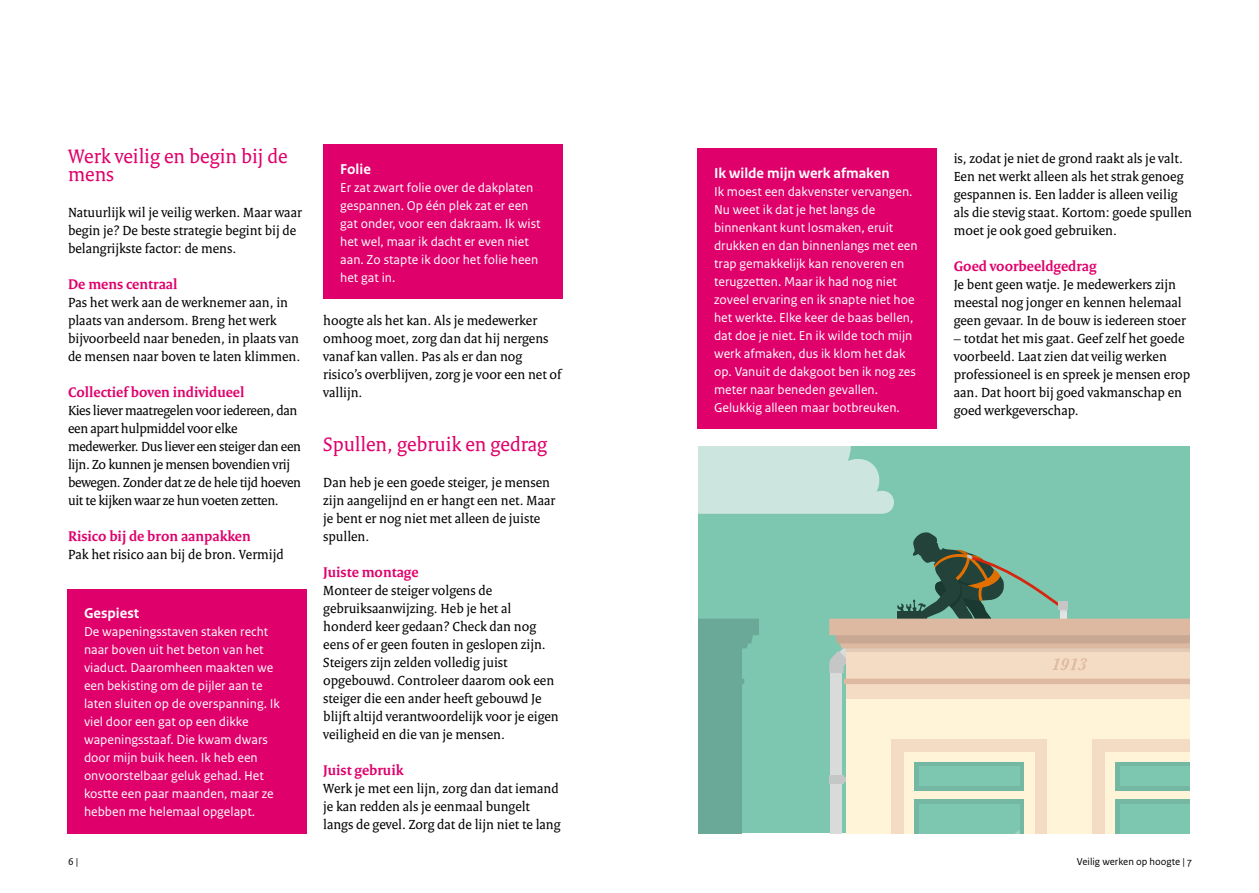
<style>
.page{position:relative;width:1259px;height:893px;background:#fff}
.page>*{position:absolute;margin:0;border:0;box-sizing:border-box;transform-origin:0 0}
.t1{font:21px/18px "Rijksoverheid Serif";color:#e0006b}
.t2{font:italic 600 17.85px "Baskerville";color:#ddb9a1}
.t3{font:700 15px "Rijksoverheid Serif";color:#e0006b}
.t4{font:700 15px "Rijksoverheid Sans Text";color:#fff}
.t5{font:14.25px/18px "Rijksoverheid Serif";color:#000}
.t6{font:14.25px/18px "Rijksoverheid Serif";letter-spacing:-.02em;color:#000}
.t7{font:13.5px/18px "Rijksoverheid Sans Text";color:#fff}
.t8{font:10.5px "Rijksoverheid Sans Text";color:#000}
</style>
<div class="page">
<div style="left:697px;top:148px;width:239px;height:281px;background:#e0006b"></div>
<div style="left:67px;top:589px;width:239px;height:244px;background:#e0006b"></div>
<div style="left:323px;top:145px;width:239px;height:154px;background:#e0006b"></div>
<div style="left:697px;top:446px;width:493px;height:387px;background:#7dc6b0"></div>
<div style="left:831px;top:660px;width:11px;height:173px;background:#d9dada"></div>
<div style="left:829px;top:775px;width:14px;height:9px;background:#c5c6c6"></div>
<div style="left:836px;top:777px;width:10px;height:5px;background:#c5c6c6"></div>
<svg style="left:698px;top:446px;width:196px;height:68px;background:#c4e3da"></svg>
<div style="left:846px;top:699px;width:344px;height:134px;background:#fff3d8"></div>
<div style="left:846px;top:648px;width:344px;height:51px;background:#f4dbc3"></div>
<div style="left:844px;top:679px;width:346px;height:5px;background:#ddb9a1"></div>
<div style="left:1092px;top:739px;width:98px;height:94px;background:#f4dbc3"></div>
<div style="left:1104px;top:752px;width:86px;height:81px;background:#fff3d8"></div>
<div style="left:1115px;top:800px;width:75px;height:33px;background:#74b8a4"></div>
<div style="left:1119px;top:804px;width:71px;height:29px;background:#7dc6b0"></div>
<div style="left:1115px;top:762px;width:75px;height:28px;background:#74b8a4"></div>
<div style="left:1119px;top:767px;width:71px;height:19px;background:#7dc6b0"></div>
<div style="left:891px;top:739px;width:156px;height:94px;background:#f4dbc3"></div>
<div style="left:904px;top:752px;width:130px;height:81px;background:#fff3d8"></div>
<div style="left:914px;top:800px;width:110px;height:33px;background:#74b8a4"></div>
<div style="left:919px;top:804px;width:100px;height:29px;background:#7dc6b0"></div>
<div style="left:914px;top:762px;width:110px;height:28px;background:#74b8a4"></div>
<div style="left:919px;top:767px;width:100px;height:19px;background:#7dc6b0"></div>
<svg style="left:698px;top:619px;width:61px;height:214px"></svg>
<svg style="left:829px;top:532px;width:361px;height:141px"></svg>
<hr style="left:697px;top:446px;width:1px;height:387px;background:#fff">
<h1 class="t1" style="left:68px;top:147px;width:221px">Werk veilig en begin bij de mens</h1>
<p class="t5" style="left:68px;top:203px;width:235px">Natuurlijk wil je veilig werken. Maar waar begin je? De beste strategie begint bij de belangrijkste factor: de mens.</p>
<p class="t3" style="left:68px;top:275px;width:111px">De mens centraal</p>
<p class="t5" style="left:68px;top:293px;width:234px">Pas het werk aan de werknemer aan, in plaats van andersom. Breng het werk bijvoorbeeld naar beneden, in plaats van de mensen naar boven te laten klimmen.</p>
<p class="t3" style="left:68px;top:383px;width:178px">Collectief boven individueel</p>
<p class="t6" style="left:68px;top:401px;width:234px">Kies liever maatregelen voor iedereen, dan een apart hulpmiddel voor elke medewerker. Dus liever een steiger dan een lijn. Zo kunnen je mensen bovendien vrij bewegen. Zonder dat ze de hele tijd hoeven uit te kijken waar ze hun voeten zetten.</p>
<p class="t3" style="left:68px;top:527px;width:184px">Risico bij de bron aanpakken</p>
<p class="t5" style="left:68px;top:545px;width:217px">Pak het risico aan bij de bron. Vermijd</p>
<p class="t4" style="left:84px;top:605px;width:57px">Gespiest</p>
<p class="t7" style="left:84px;top:623px;width:197px">De wapeningsstaven staken recht naar boven uit het beton van het viaduct. Daaromheen maakten we een bekisting om de pijler aan te laten sluiten op de overspanning. Ik viel door een gat op een dikke wapeningsstaaf. Die kwam dwars door mijn buik heen. Ik heb een onvoorstelbaar geluk gehad. Het kostte een paar maanden, maar ze hebben me helemaal opgelapt.</p>
<p class="t4" style="left:340px;top:160px;width:32px">Folie</p>
<p class="t7" style="left:340px;top:179px;width:202px">Er zat zwart folie over de dakplaten gespannen. Op één plek zat er een gat onder, voor een dakraam. Ik wist het wel, maar ik dacht er even niet aan. Zo stapte ik door het folie heen het gat in.</p>
<p class="t5" style="left:323px;top:311px;width:240px">hoogte als het kan. Als je medewerker omhoog moet, zorg dan dat hij nergens vanaf kan vallen. Pas als er dan nog risico’s overblijven, zorg je voor een net of vallijn.</p>
<h1 class="t1" style="left:323px;top:435px;width:225px">Spullen, gebruik en gedrag</h1>
<p class="t5" style="left:323px;top:473px;width:233px">Dan heb je een goede steiger, je mensen zijn aangelijnd en er hangt een net. Maar je bent er nog niet met alleen de juiste spullen.</p>
<p class="t3" style="left:323px;top:563px;width:97px">Juiste montage</p>
<p class="t5" style="left:323px;top:581px;width:237px">Monteer de steiger volgens de gebruiksaanwijzing. Heb je het al honderd keer gedaan? Check dan nog eens of er geen fouten in geslopen zijn.<br>Steigers zijn zelden volledig juist opgebouwd. Controleer daarom ook een steiger die een ander heeft gebouwd Je blijft altijd verantwoordelijk voor je eigen veiligheid en die van je mensen.</p>
<p class="t3" style="left:323px;top:761px;width:82px">Juist gebruik</p>
<p class="t5" style="left:323px;top:779px;width:239px">Werk je met een lijn, zorg dan dat iemand je kan redden als je eenmaal bungelt langs de gevel. Zorg dat de lijn niet te lang</p>
<p class="t4" style="left:714px;top:164px;width:177px">Ik wilde mijn werk afmaken</p>
<p class="t7" style="left:714px;top:182px;width:205px">Ik moest een dakvenster vervangen.<br>Nu weet ik dat je het langs de binnenkant kunt losmaken, eruit drukken en dan binnenlangs met een trap gemakkelijk kan renoveren en terugzetten. Maar ik had nog niet zoveel ervaring en ik snapte niet hoe het werkte. Elke keer de baas bellen, dat doe je niet. En ik wilde toch mijn werk afmaken, dus ik klom het dak op. Vanuit de dakgoot ben ik nog zes meter naar beneden gevallen.<br>Gelukkig alleen maar botbreuken.</p>
<p class="t5" style="left:953px;top:149px;width:240px">is, zodat je niet de grond raakt als je valt.<br>Een net werkt alleen als het strak genoeg gespannen is. Een ladder is alleen veilig als die stevig staat. Kortom: goede spullen moet je ook goed gebruiken.</p>
<p class="t3" style="left:953px;top:257px;width:144px">Goed voorbeeldgedrag</p>
<p class="t5" style="left:953px;top:275px;width:234px">Je bent geen watje. Je medewerkers zijn meestal nog jonger en kennen helemaal geen gevaar. In de bouw is iedereen stoer</p>
<p class="t5" style="left:953px;top:329px;width:238px">– totdat het mis gaat. Geef zelf het goede voorbeeld. Laat zien dat veilig werken professioneel is en spreek je mensen erop aan. Dat hoort bij goed vakmanschap en goed werkgeverschap.</p>
<p class="t2" style="left:1051px;top:654px;width:37px">1913</p>
<p class="t8" style="left:68px;top:855px;width:12px">6 |</p>
<p class="t8" style="left:1076px;top:855px;width:117px">Veilig werken op hoogte | 7</p>
</div>
